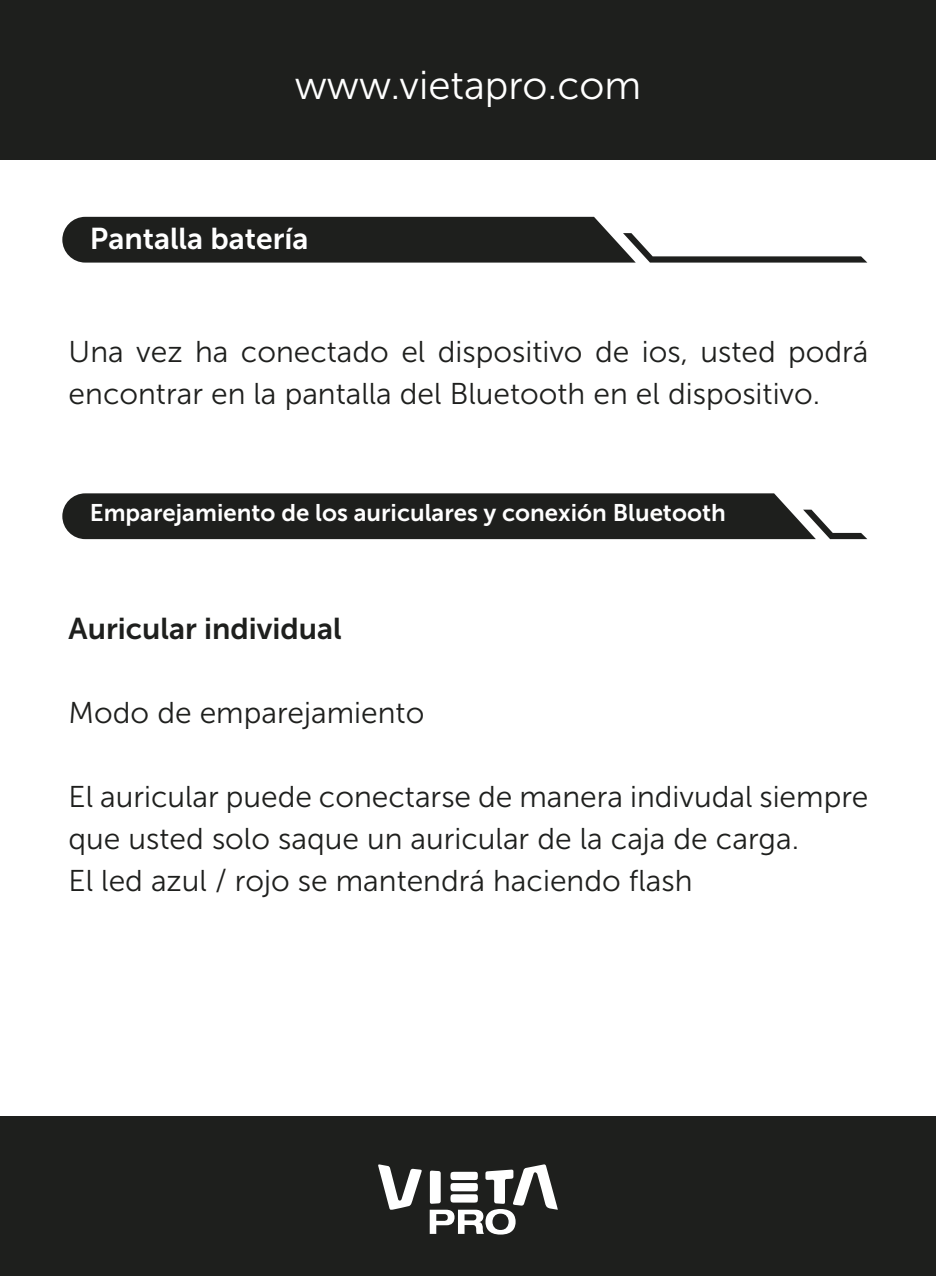
<style>
.page{position:relative;width:936px;height:1276px;background:#fff}
.page>*{position:absolute;margin:0;border:0;box-sizing:border-box;transform-origin:0 0}
.t1{font:40.2px "Museo Sans 300";color:#fff}
.t2{font:30px/42px "Museo Sans 300";color:#1e1f1d}
.t3{font:30px "Museo Sans 700";color:#1e1f1d}
.t4{font:30px "Museo Sans 700";color:#fff}
.t5{font:24px "Museo Sans 700";color:#fff}
</style>
<div class="page">
<div style="left:0;top:1116px;width:935px;height:160px;background:#1e1f1d"></div>
<div style="left:0;top:0;width:935px;height:160px;background:#1e1f1d"></div>
<svg style="left:378px;top:1164px;width:44px;height:46px"></svg>
<svg style="left:429px;top:1164px;width:128px;height:70px"></svg>
<svg style="left:62px;top:217px;width:805px;height:46px"></svg>
<svg style="left:62px;top:493px;width:805px;height:46px;background:#323331"></svg>
<h1 class="t1" style="left:295px;top:64px;width:348px">www.vietapro.com</h1>
<p class="t4" style="left:90px;top:222px;width:220px">Pantalla batería</p>
<p class="t2" style="left:69px;top:331px;width:801px">Una vez ha conectado el dispositivo de ios, usted podrá encontrar en la pantalla del Bluetooth en el dispositivo.</p>
<p class="t5" style="left:90px;top:499px;width:637px">Emparejamiento de los auriculares y conexión Bluetooth</p>
<p class="t3" style="left:69px;top:611px;width:274px">Auricular individual</p>
<p class="t2" style="left:69px;top:691px;width:357px">Modo de emparejamiento</p>
<p class="t2" style="left:69px;top:775px;width:801px">El auricular puede conectarse de manera indivudal siempre que usted solo saque un auricular de la caja de carga.<br>El led azul / rojo se mantendrá haciendo flash</p>
</div>
